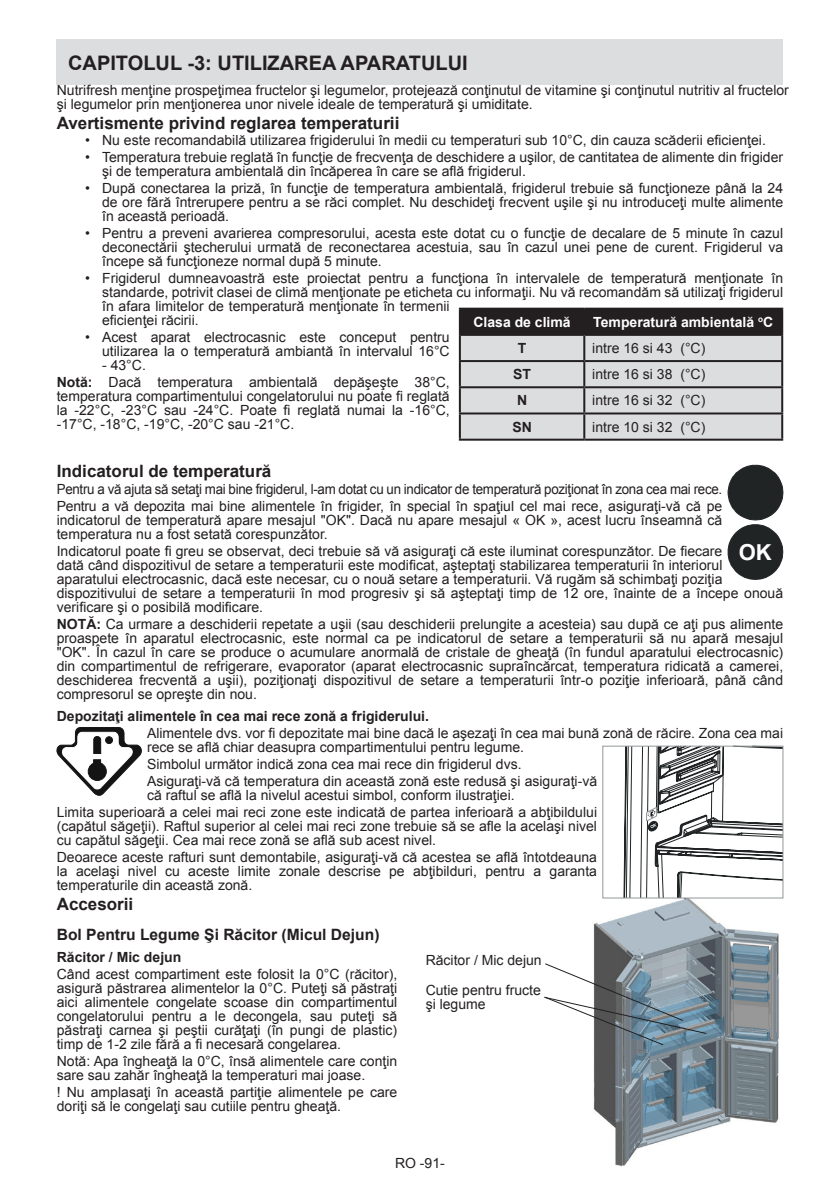
<style>
.page{position:relative;width:840px;height:1191px;background:#fff}
.page>*{position:absolute;margin:0;border:0;box-sizing:border-box;transform-origin:0 0}
.t1{font:700 22px "Arial";color:#fff}
.BASLIK_1_GOLGE{font:700 20px "Arial";color:#231f20}
.BASLIK_2{font:700 17px "Arial";color:#231f20}
.BASLIK_3{font:700 15.6px "Arial";color:#231f20}
.paragraf_yazi{font:14px/14px "Arial";color:#231f20}
.Madde_noktali{font:14px/14px "Arial";color:#231f20}
.paragraf_yazi-2{font:14px "Arial";letter-spacing:-.02em;color:#231f20;scale:.95 1}
.Paragraf_Baslik{font:700 14px "Arial";color:#231f20}
.paragraf_yazi-3{font:700 14px "Arial";color:#fff}
.paragraf_yazi-4{font:700 14px "Arial";color:#231f20}
.s1{font-weight:700}
</style>
<div class="page">
<div style="left:57px;top:40px;width:725px;height:45px;background:#dcdddf"></div>
<svg style="left:460px;top:310px;width:320px;height:129px;background:#b3b3b5"></svg>
<hr style="left:458px;top:308px;width:126px;height:2px;background:#231f20">
<hr style="left:458px;top:310px;width:2px;height:24px;background:#231f20">
<hr style="left:584px;top:308px;width:198px;height:2px;background:#231f20">
<hr style="left:583px;top:310px;width:2px;height:24px;background:#231f20">
<hr style="left:780px;top:310px;width:2px;height:24px;background:#231f20">
<hr style="left:458px;top:334px;width:126px;height:2px;background:#231f20">
<hr style="left:458px;top:336px;width:2px;height:24px;background:#231f20">
<hr style="left:584px;top:334px;width:198px;height:2px;background:#231f20">
<hr style="left:583px;top:336px;width:2px;height:24px;background:#231f20">
<hr style="left:780px;top:336px;width:2px;height:24px;background:#231f20">
<hr style="left:458px;top:360px;width:126px;height:2px;background:#231f20">
<hr style="left:458px;top:362px;width:2px;height:24px;background:#231f20">
<hr style="left:584px;top:360px;width:198px;height:2px;background:#231f20">
<hr style="left:583px;top:362px;width:2px;height:24px;background:#231f20">
<hr style="left:780px;top:362px;width:2px;height:24px;background:#231f20">
<hr style="left:458px;top:386px;width:126px;height:2px;background:#231f20">
<hr style="left:458px;top:388px;width:2px;height:24px;background:#231f20">
<hr style="left:584px;top:386px;width:198px;height:2px;background:#231f20">
<hr style="left:583px;top:388px;width:2px;height:24px;background:#231f20">
<hr style="left:780px;top:388px;width:2px;height:24px;background:#231f20">
<hr style="left:458px;top:412px;width:126px;height:2px;background:#231f20">
<hr style="left:458px;top:414px;width:2px;height:25px;background:#231f20">
<hr style="left:584px;top:412px;width:198px;height:2px;background:#231f20">
<hr style="left:583px;top:414px;width:2px;height:25px;background:#231f20">
<hr style="left:780px;top:414px;width:2px;height:25px;background:#231f20">
<hr style="left:458px;top:439px;width:126px;height:2px;background:#231f20">
<hr style="left:584px;top:439px;width:198px;height:2px;background:#231f20">
<img style="left:593px;top:898px;width:186px;height:269px">
<svg style="left:544px;top:963px;width:162px;height:82px"></svg>
<svg style="left:727px;top:465px;width:56px;height:115px"></svg>
<svg style="left:56px;top:727px;width:86px;height:69px"></svg>
<div style="left:88px;top:762px;width:18px;height:18px;background:#141414;border-radius:50%"></div>
<div style="left:88px;top:762px;width:18px;height:18px;border:1px solid #141414;border-radius:50%"></div>
<svg style="left:93px;top:759px;width:8px;height:6px"></svg>
<div style="left:106px;top:736px;width:6px;height:7px;background:#141414;border-radius:50%"></div>
<div style="left:105px;top:736px;width:8px;height:7px;border:1px solid #141414;border-radius:50%"></div>
<svg style="left:623px;top:745px;width:160px;height:153px"></svg>
<div style="left:602px;top:746px;width:180px;height:152px;border:1px solid #929798"></div>
<p class="BASLIK_1_GOLGE" style="left:68px;top:49px;width:401px">CAPITOLUL -3: UTILIZAREA APARATULUI</p>
<p class="paragraf_yazi" style="left:57px;top:83px;width:733px">Nutrifresh menţine prospeţimea fructelor şi legumelor, protejează conţinutul de vitamine şi conţinutul nutritiv al fructelor şi legumelor prin menţionerea unor nivele ideale de temperatură şi umiditate.</p>
<p class="BASLIK_2" style="left:57px;top:111px;width:344px">Avertismente privind reglarea temperaturii</p>
<p class="Madde_noktali" style="left:85px;top:134px;width:682px">• Nu este recomandabilă utilizarea frigiderului în medii cu temperaturi sub 10°C, din cauza scăderii eficienţei.</p>
<p class="Madde_noktali" style="left:102px;top:150px;width:682px;text-indent:-17px">• Temperatura trebuie reglată în funcţie de frecvenţa de deschidere a uşilor, de cantitatea de alimente din frigider şi de temperatura ambientală din încăperea în care se află frigiderul.</p>
<p class="Madde_noktali" style="left:102px;top:181px;width:682px;text-align:justify;text-indent:-17px">• După conectarea la priză, în funcţie de temperatura ambientală, frigiderul trebuie să funcţioneze până la 24 de ore fără întrerupere pentru a se răci complet. Nu deschideţi frecvent uşile şi nu introduceţi multe alimente în această perioadă.</p>
<p class="Madde_noktali" style="left:102px;top:226px;width:682px;text-align:justify;text-indent:-17px">• Pentru a preveni avarierea compresorului, acesta este dotat cu o funcţie de decalare de 5 minute în cazul deconectării ştecherului urmată de reconectarea acestuia, sau în cazul unei pene de curent. Frigiderul va începe să funcţioneze normal după 5 minute.</p>
<p class="Madde_noktali" style="left:102px;top:271px;width:682px;text-indent:-17px">• Frigiderul dumneavoastră este proiectat pentru a funcţiona în intervalele de temperatură menţionate în standarde, potrivit clasei de climă menţionate pe eticheta cu informaţii. Nu vă recomandăm să utilizaţi frigiderul în afara limitelor de temperatură menţionate în termenii<br>eficienţei răcirii.</p>
<p class="Madde_noktali" style="left:85px;top:330px;width:366px;text-align:right">• Acest aparat electrocasnic este conceput pentru utilizarea la o temperatură ambiantă în intervalul 16°C</p>
<p class="Madde_noktali" style="left:102px;top:358px;width:45px">- 43°C.</p>
<p class="paragraf_yazi" style="left:57px;top:375px;width:394px;text-align:justify"><span class="s1">Notă:</span> Dacă temperatura ambientală depăşeşte 38°C, temperatura compartimentului congelatorului nu poate fi reglată la -22°C, -23°C sau -24°C. Poate fi reglată numai la -16°C, -17°C, -18°C, -19°C, -20°C sau -21°C.</p>
<p class="paragraf_yazi-3" style="left:473px;top:313px;width:99px">Clasa de climă</p>
<p class="paragraf_yazi-3" style="left:593px;top:313px;width:181px">Temperatură ambientală <sup>o</sup>C</p>
<p class="paragraf_yazi-4" style="left:517px;top:339px;width:10px">T</p>
<p class="paragraf_yazi" style="left:592px;top:341px;width:114px">intre 16 si 43 (°C)</p>
<p class="paragraf_yazi-4" style="left:513px;top:365px;width:19px">ST</p>
<p class="paragraf_yazi" style="left:592px;top:367px;width:114px">intre 16 si 38 (°C)</p>
<p class="paragraf_yazi-4" style="left:516px;top:391px;width:12px">N</p>
<p class="paragraf_yazi" style="left:592px;top:394px;width:114px">intre 16 si 32 (°C)</p>
<p class="paragraf_yazi-4" style="left:512px;top:417px;width:21px">SN</p>
<p class="paragraf_yazi" style="left:592px;top:420px;width:114px">intre 10 si 32 (°C)</p>
<p class="BASLIK_2" style="left:57px;top:460px;width:216px">Indicatorul de temperatură</p>
<p class="paragraf_yazi-2" style="left:57px;top:480px;width:701px">Pentru a vă ajuta să setaţi mai bine frigiderul, l-am dotat cu un indicator de temperatură poziţionat în zona cea mai rece.</p>
<p class="paragraf_yazi" style="left:57px;top:499px;width:666px;text-align:justify">Pentru a vă depozita mai bine alimentele în frigider, în special în spaţiul cel mai rece, asiguraţi-vă că pe indicatorul de temperatură apare mesajul "OK". Dacă nu apare mesajul « OK », acest lucru înseamnă că temperatura nu a fost setată corespunzător.</p>
<p class="paragraf_yazi" style="left:57px;top:544px;width:727px">Indicatorul poate fi greu se observat, deci trebuie să vă asiguraţi că este iluminat corespunzător. De fiecare<br>dată când dispozitivul de setare a temperaturii este modificat, aşteptaţi stabilizarea temperaturii în interiorul aparatului electrocasnic, dacă este necesar, cu o nouă setare a temperaturii. Vă rugăm să schimbaţi poziţia dispozitivului de setare a temperaturii în mod progresiv şi să aşteptaţi timp de 12 ore, înainte de a începe onouă verificare şi o posibilă modificare.</p>
<p class="paragraf_yazi" style="left:57px;top:617px;width:727px;text-align:justify"><span class="s1">NOTĂ:</span> Ca urmare a deschiderii repetate a uşii (sau deschiderii prelungite a acesteia) sau după ce aţi pus alimente proaspete în aparatul electrocasnic, este normal ca pe indicatorul de setare a temperaturii să nu apară mesajul "OK". În cazul în care se produce o acumulare anormală de cristale de gheaţă (în fundul aparatului electrocasnic) din compartimentul de refrigerare, evaporator (aparat electrocasnic supraîncărcat, temperatura ridicată a camerei, deschiderea frecventă a uşii), poziţionaţi dispozitivul de setare a temperaturii într-o poziţie inferioară, până când compresorul se opreşte din nou.</p>
<p class="Paragraf_Baslik" style="left:57px;top:707px;width:373px">Depozitaţi alimentele în cea mai rece zonă a frigiderului.</p>
<p class="paragraf_yazi" style="left:147px;top:726px;width:637px">Alimentele dvs. vor fi depozitate mai bine dacă le aşezaţi în cea mai bună zonă de răcire. Zona cea mai rece se află chiar deasupra compartimentului pentru legume.</p>
<p class="paragraf_yazi" style="left:147px;top:757px;width:376px">Simbolul următor indică zona cea mai rece din frigiderul dvs.</p>
<p class="paragraf_yazi" style="left:147px;top:774px;width:451px">Asiguraţi-vă că temperatura din această zonă este redusă şi asiguraţi-vă că raftul se află la nivelul acestui simbol, conform ilustraţiei.</p>
<p class="paragraf_yazi" style="left:57px;top:805px;width:541px;text-align:justify">Limita superioară a celei mai reci zone este indicată de partea inferioară a abţibildului (capătul săgeţii). Raftul superior al celei mai reci zone trebuie să se afle la acelaşi nivel cu capătul săgeţii. Cea mai rece zonă se află sub acest nivel.</p>
<p class="paragraf_yazi" style="left:57px;top:850px;width:541px;text-align:justify">Deoarece aceste rafturi sunt demontabile, asiguraţi-vă că acestea se află întotdeauna la acelaşi nivel cu aceste limite zonale descrise pe abţibilduri, pentru a garanta temperaturile din această zonă.</p>
<h1 class="t1" style="left:738px;top:537px;width:34px">OK</h1>
<p class="BASLIK_2" style="left:57px;top:893px;width:78px">Accesorii</p>
<p class="BASLIK_3" style="left:57px;top:924px;width:324px">Bol Pentru Legume Şi Răcitor (Micul Dejun)</p>
<p class="Paragraf_Baslik" style="left:57px;top:948px;width:126px">Răcitor / Mic dejun</p>
<p class="paragraf_yazi" style="left:57px;top:967px;width:342px;text-align:justify">Când acest compartiment este folosit la 0°C (răcitor), asigură păstrarea alimentelor la 0°C. Puteţi să păstraţi aici alimentele congelate scoase din compartimentul congelatorului pentru a le decongela, sau puteţi să păstraţi carnea şi peştii curăţaţi (în pungi de plastic) timp de 1-2 zile fără a fi necesară congelarea.</p>
<p class="paragraf_yazi" style="left:57px;top:1054px;width:342px">Notă: Apa îngheaţă la 0°C, însă alimentele care conţin sare sau zahăr îngheaţă la temperaturi mai joase.</p>
<p class="paragraf_yazi" style="left:57px;top:1085px;width:342px">! Nu amplasaţi în această partiţie alimentele pe care doriţi să le congelaţi sau cutiile pentru gheaţă.</p>
<p class="paragraf_yazi" style="left:425px;top:953px;width:117px">Răcitor / Mic dejun</p>
<p class="paragraf_yazi" style="left:425px;top:983px;width:117px">Cutie pentru fructe şi legume</p>
<p class="paragraf_yazi" style="left:395px;top:1156px;width:51px">RO -91-</p>
</div>
